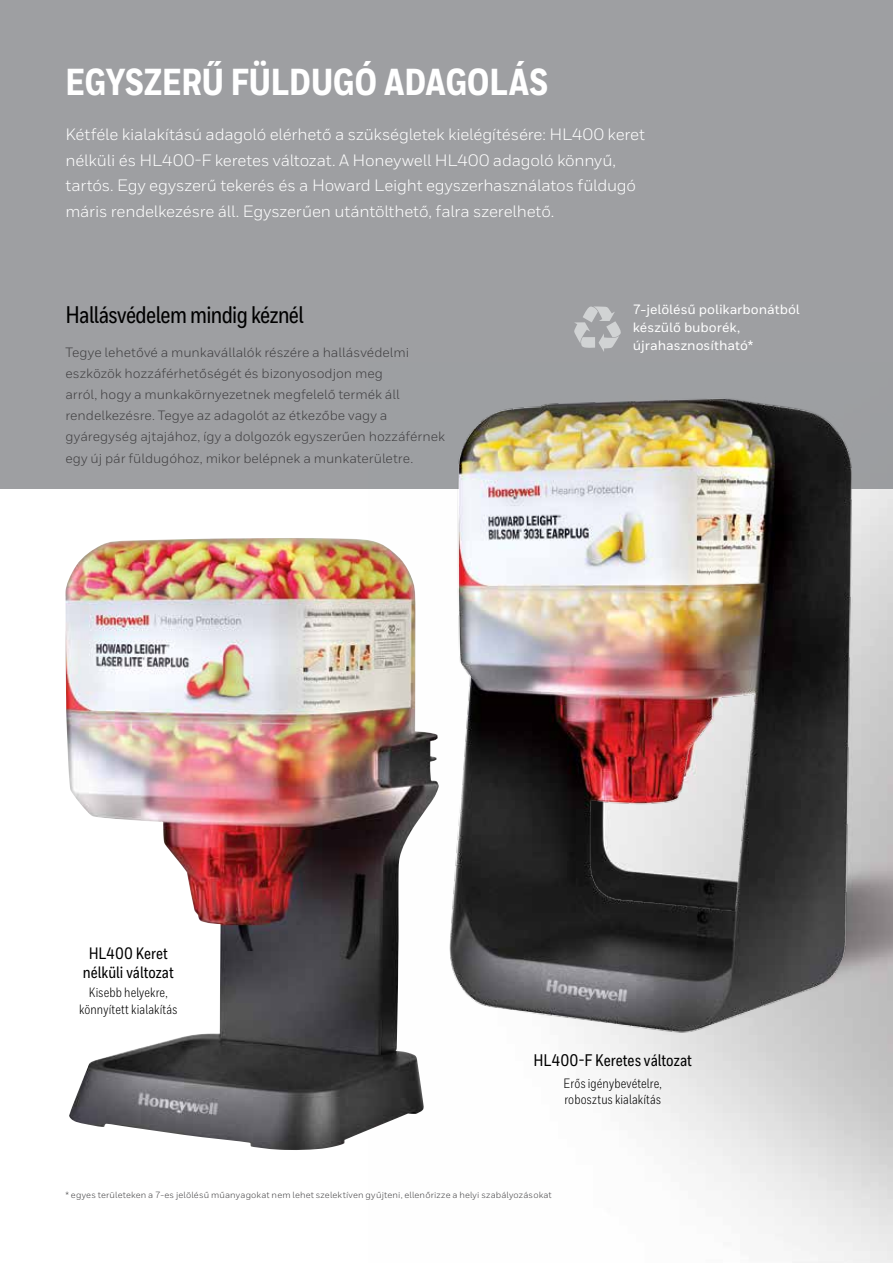
<style>
.page{position:relative;width:893px;height:1263px;background:#fff}
.page>*{position:absolute;margin:0;border:0;box-sizing:border-box;transform-origin:0 0}
.t1{font:800 37.5px "Honeywell Cond";letter-spacing:-.005em;color:#fff}
.t2{font:500 24px "Honeywell Cond";letter-spacing:-.025em;color:#000}
.t3{font:500 16.8px "Honeywell Cond";color:#000}
.t4{font:16.5px/25.5px "Honeywell Sans";letter-spacing:-.01em;color:#fff}
.t5{font:500 16.5px/19.8px "Honeywell Cond";color:#000;text-align:center}
.t6{font:13.5px/21px "Honeywell Sans";color:#414042}
.t7{font:13.5px/16.2px "Honeywell Cond";letter-spacing:.015em;color:#000}
.t8{font:500 13.5px/18px "Honeywell Sans";color:#fff}
.t9{font:9px "Honeywell Sans";letter-spacing:.015em;color:#414042}
</style>
<div class="page">
<img style="left:65px;top:538px;width:278px;height:612px">
<div style="left:0;top:0;width:893px;height:489px;background:#9e9fa2"></div>
<svg style="left:574px;top:306px;width:47px;height:46px"></svg>
<img style="left:343px;top:398px;width:550px;height:784px">
<h1 class="t1" style="left:65px;top:59px;width:484px">EGYSZERŰ FÜLDUGÓ ADAGOLÁS</h1>
<p class="t4" style="left:65px;top:122px;width:581px">Kétféle kialakítású adagoló elérhető a szükségletek kielégítésére: HL400 keret nélküli és HL400-F keretes változat. A Honeywell HL400 adagoló könnyű, tartós. Egy egyszerű tekerés és a Howard Leight egyszerhasználatos füldugó máris rendelkezésre áll. Egyszerűen utántölthető, falra szerelhető.</p>
<h2 class="t2" style="left:65px;top:300px;width:240px">Hallásvédelem mindig kéznél</h2>
<p class="t6" style="left:65px;top:342px;width:381px">Tegye lehetővé a munkavállalók részére a hallásvédelmi eszközök hozzáférhetőségét és bizonyosodjon meg<br>arról, hogy a munkakörnyezetnek megfelelő termék áll rendelkezésre. Tegye az adagolót az étkezőbe vagy a gyáregység ajtajához, így a dolgozók egyszerűen hozzáférnek egy új pár füldugóhoz, mikor belépnek a munkaterületre.</p>
<p class="t8" style="left:633px;top:300px;width:168px">7-jelölésű polikarbonátból készülő buborék, újrahasznosítható*</p>
<p class="t5" style="left:83px;top:943px;width:92px">HL400 Keret nélküli változat</p>
<p class="t7" style="left:79px;top:985px;width:100px;text-align:center">Kisebb helyekre, könnyített kialakítás</p>
<p class="t3" style="left:533px;top:1050px;width:160px">HL400-F Keretes változat</p>
<p class="t7" style="left:564px;top:1075px;width:100px">Erős igénybevételre, robosztus kialakítás</p>
<p class="t9" style="left:65px;top:1189px;width:488px">* egyes területeken a 7-es jelölésű műanyagokat nem lehet szelektíven gyűjteni, ellenőrizze a helyi szabályozásokat</p>
</div>
